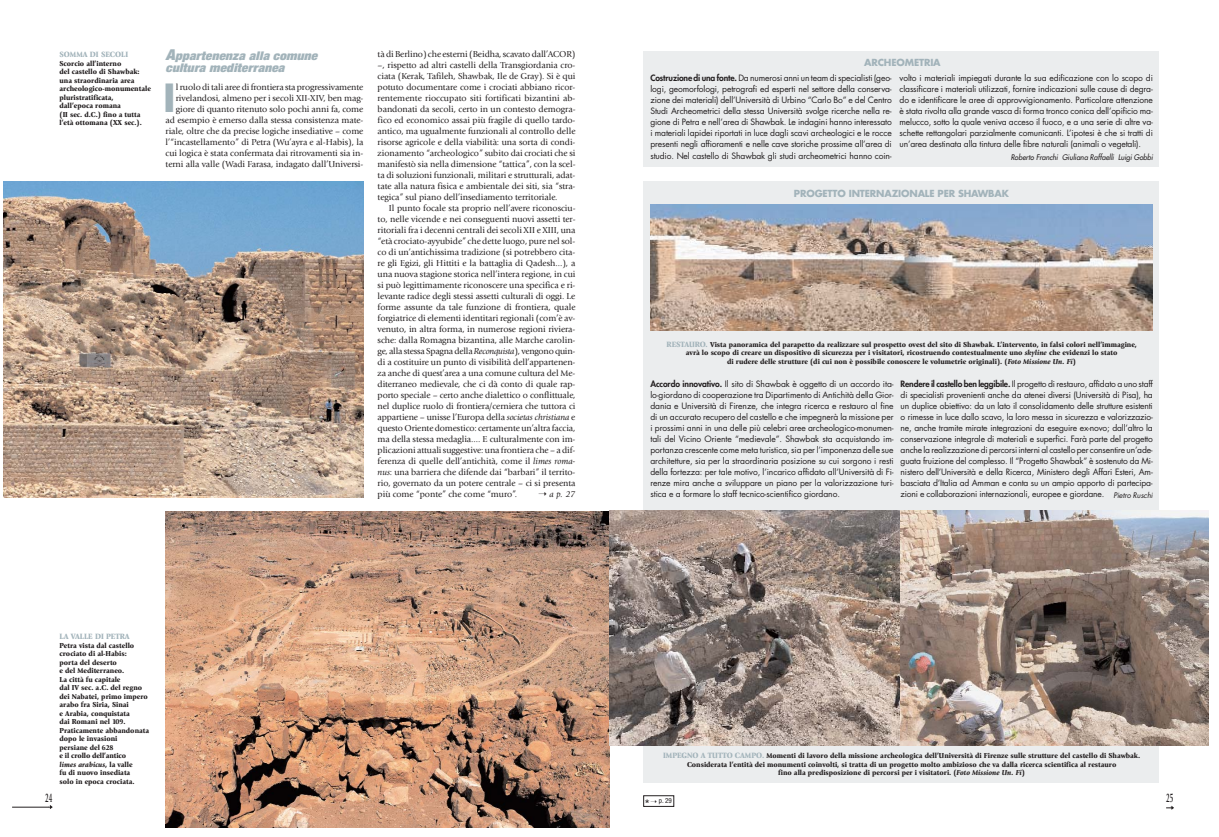
<style>
.page{position:relative;width:1219px;height:837px;background:#fff}
.page>*{position:absolute;margin:0;border:0;box-sizing:border-box;transform-origin:0 0}
.t1{font:800 39.9px "Helvetica Neue";color:#a2b3ba}
.t2{font:700 13px "Giovanni";color:#231f20;scale:.5 1}
.t3{font:italic 900 expanded 12px/12px "Helvetica Neue";color:#a2b3ba;scale:1.1 1}
.t4{font:700 9.5px "Futura";letter-spacing:-.015em;color:#a2b3ba}
.t5{font:9px/11px "Giovanni";letter-spacing:-.005em;color:#231f20;text-align:justify}
.t6{font:italic 9px "Giovanni";color:#231f20}
.t7{font:8.5px/11px "Futura";letter-spacing:-.02em;color:#231f20;text-align:justify}
.t8{font:900 8px "Giovanni";color:#a2b3ba;scale:.95 1}
.t9{font:900 7.5px/8.5px "Giovanni";color:#231f20;text-align:center;scale:.95 1}
.t10{font:italic 7.5px "Futura";color:#231f20;scale:.95 1}
.t11{font:condensed 7px "Helvetica Neue";color:#231f20}
.s1{font-size:15px}
.s2{font-style:italic}
.s3{font-weight:800}
.s4{font-size:8px;color:#a2b3ba}
.s5{font-size:12px}
</style>
<div class="page">
<svg style="left:1166px;top:805px;width:8px;height:4px"></svg>
<hr style="left:12px;top:806px;width:40px;height:1px;background:#231f20">
<img style="left:166px;top:511px;width:443px;height:316px">
<div style="left:643px;top:52px;width:516px;height:115px;background:#ebedee"></div>
<div style="left:643px;top:181px;width:516px;height:601px;background:#ebedee"></div>
<img style="left:650px;top:204px;width:503px;height:126px">
<img style="left:610px;top:510px;width:598px;height:235px">
<img style="left:4px;top:181px;width:359px;height:316px">
<div style="left:643px;top:795px;width:31px;height:11px;border:1px solid #231f20"></div>
<h3 class="t3" style="left:166px;top:51px;width:142px"><span class="s1">A</span>ppartenenza alla comune cultura mediterranea</h3>
<h1 class="t1" style="left:163px;top:83px;width:14px">I</h1>
<p class="t5" style="left:378px;top:49px;width:199px">tà di Berlino) che esterni (Beidha, scavato dall’ACOR) –, rispetto ad altri castelli della Transgiordania cro&shy;ciata (Kerak, Tafileh, Shawbak, Ile de Gray). Si è qui potuto documentare come i crociati abbiano ricor&shy;rentemente rioccupato siti fortificati bizantini ab&shy;bandonati da secoli, certo in un contesto demogra&shy;fico ed economico assai più fragile di quello tardo&shy;antico, ma ugualmente funzionali al controllo delle risorse agricole e della viabilità: una sorta di condi&shy;zionamento “archeologico” subito dai crociati che si manifestò sia nella dimensione “tattica”, con la scel&shy;ta di soluzioni funzionali, militari e strutturali, adat&shy;tate alla natura fisica e ambientale dei siti, sia “stra&shy;tegica” sul piano dell’insediamento territoriale.</p>
<p class="t5" style="left:378px;top:203px;width:199px;text-indent:11px">Il punto focale sta proprio nell’avere riconosciu&shy;to, nelle vicende e nei conseguenti nuovi assetti ter&shy;ritoriali fra i decenni centrali dei secoli XII e XIII, una “età crociato-ayyubide” che dette luogo, pure nel sol&shy;co di un’antichissima tradizione (si potrebbero cita&shy;re gli Egizi, gli Hittiti e la battaglia di Qadesh...), a una nuova stagione storica nell’intera regione, in cui si può legittimamente riconoscere una specifica e ri&shy;levante radice degli stessi assetti culturali di oggi. Le forme assunte da tale funzione di frontiera, quale forgiatrice di elementi identitari regionali (com’è av&shy;venuto, in altra forma, in numerose regioni riviera&shy;sche: dalla Romagna bizantina, alle Marche carolin&shy;ge, alla stessa Spagna della <span class="s2">Reconquista</span>), vengono quin&shy;di a costituire un punto di visibilità dell’appartenen&shy;za anche di quest’area a una comune cultura del Me&shy;diterraneo medievale, che ci dà conto di quale rap&shy;porto speciale – certo anche dialettico o conflittuale, nel duplice ruolo di frontiera/cerniera che tuttora ci appartiene – unisse l’Europa della <span class="s2">societas christiana</span> e questo Oriente domestico: certamente un’altra faccia, ma della stessa medaglia.... E culturalmente con im&shy;plicazioni attuali suggestive: una frontiera che – a dif&shy;ferenza di quelle dell’antichità, come il <span class="s2">limes roma&shy;nus</span>: una barriera che difende dai “barbari” il territo&shy;rio, governato da un potere centrale – ci si presenta più come “ponte” che come “muro”.</p>
<p class="t8" style="left:60px;top:52px;width:74px">SOMMA DI SECOLI</p>
<p class="t9" style="left:60px;top:60px;width:98px;text-align:left">Scorcio all’interno<br>del castello di Shawbak: una straordinaria area archeologico-monumentale pluristratificata,<br>dall’epoca romana<br>(II sec. d.C.) fino a tutta l’età ottomana (XX sec.).</p>
<p class="t4" style="left:864px;top:58px;width:78px">ARCHEOMETRIA</p>
<p class="t7" style="left:650px;top:73px;width:243px"><span class="s3">Costruzione di una fonte.</span> Da numerosi anni un team di specialisti (geo&shy;logi, geomorfologi, petrografi ed esperti nel settore della conserva&shy;zione dei materiali) dell’Università di Urbino “Carlo Bo” e del Centro Studi Archeometrici della stessa Università svolge ricerche nella re&shy;gione di Petra e nell’area di Shawbak. Le indagini hanno interessato i materiali lapidei riportati in luce dagli scavi archeologici e le rocce presenti negli affioramenti e nelle cave storiche prossime all’area di studio. Nel castello di Shawbak gli studi archeometrici hanno coin-</p>
<p class="t7" style="left:899px;top:73px;width:255px">volto i materiali impiegati durante la sua edificazione con lo scopo di classificare i materiali utilizzati, fornire indicazioni sulle cause di degra&shy;do e identificare le aree di approvvigionamento. Particolare attenzione è stata rivolta alla grande vasca di forma tronco conica dell’opificio ma&shy;melucco, sotto la quale veniva acceso il fuoco, e a una serie di altre va&shy;schette rettangolari parzialmente comunicanti. L’ipotesi è che si tratti di un’area destinata alla tintura delle fibre naturali (animali o vegetali).</p>
<p class="t5" style="left:166px;top:82px;width:199px;text-align:right">l ruolo di tali aree di frontiera sta progressivamente rivelandosi, almeno per i secoli XII-XIV, ben mag&shy;giore di quanto ritenuto solo pochi anni fa, come ad esempio è emerso dalla stessa consistenza mate&shy;riale, oltre che da precise logiche insediative – come l’“incastellamento” di Petra (Wu’ayra e al-Habis), la cui logica è stata confermata dai ritrovamenti sia in&shy;terni alla valle (Wadi Farasa, indagato dall’Universi-</p>
<p class="t10" style="left:1011px;top:153px;width:152px">Roberto Franchi Giuliana Raffaelli Luigi Gobbi</p>
<p class="t4" style="left:794px;top:189px;width:217px">PROGETTO INTERNAZIONALE PER SHAWBAK</p>
<p class="t9" style="left:666px;top:340px;width:497px"><span class="s4">RESTAURO.</span> Vista panoramica del parapetto da realizzare sul prospetto ovest del sito di Shawbak. L’intervento, in falsi colori nell’immagine, avrà lo scopo di creare un dispositivo di sicurezza per i visitatori, ricostruendo contestualmente uno <span class="s2">skyline</span> che evidenzi lo stato<br>di rudere delle strutture (di cui non è possibile conoscere le volumetrie originali). (<span class="s2">Foto Missione Un. Fi</span>)</p>
<p class="t7" style="left:901px;top:378px;width:255px;text-align:left"><span class="s3">Rendere il castello ben leggibile.</span> Il progetto di restauro, affidato a uno staff di specialisti provenienti anche da atenei diversi (Università di Pisa), ha un duplice obiettivo: da un lato il consolidamento delle strutture esistenti o rimesse in luce dallo scavo, la loro messa in sicurezza e valorizzazio&shy;ne, anche tramite mirate integrazioni da eseguire ex-novo; dall’altro la conservazione integrale di materiali e superfici. Farà parte del progetto anche la realizzazione di percorsi interni al castello per consentire un’ade&shy;guata fruizione del complesso. Il “Progetto Shawbak” è sostenuto da Mi&shy;nistero dell’Università e della Ricerca, Ministero degli Affari Esteri, Am&shy;basciata d’Italia ad Amman e conta su un ampio apporto di partecipa&shy;zioni e collaborazioni internazionali, europee e giordane. <sub>Pietro</sub> <sub>Ruschi</sub></p>
<p class="t7" style="left:650px;top:378px;width:245px"><span class="s3">Accordo innovativo.</span> Il sito di Shawbak è oggetto di un accordo ita&shy;lo-giordano di cooperazione tra Dipartimento di Antichità della Gior&shy;dania e Università di Firenze, che integra ricerca e restauro al fine di un accurato recupero del castello e che impegnerà la missione per i prossimi anni in una delle più celebri aree archeologico-monumen&shy;tali del Vicino Oriente “medievale”. Shawbak sta acquistando im&shy;portanza crescente come meta turistica, sia per l’imponenza delle sue architetture, sia per la straordinaria posizione su cui sorgono i resti della fortezza: per tale motivo, l’incarico affidato all’Università di Fi&shy;renze mira anche a sviluppare un piano per la valorizzazione turi&shy;stica e a formare lo staff tecnico-scientifico giordano.</p>
<p class="t6" style="left:539px;top:490px;width:38px">➝ a p. 27</p>
<p class="t8" style="left:60px;top:633px;width:75px">LA VALLE DI PETRA</p>
<p class="t9" style="left:60px;top:641px;width:96px;text-align:left">Petra vista dal castello crociato di al-Habis:<br>porta del deserto<br>e del Mediterraneo.<br>La città fu capitale<br>dal IV sec. a.C. del regno dei Nabatei, primo impero arabo fra Siria, Sinai<br>e Arabia, conquistata<br>dai Romani nel 109.<br>Praticamente abbandonata dopo le invasioni<br>persiane del 628<br>e il crollo dell’antico<br><span class="s2">limes arabicus</span>, la valle<br>fu di nuovo insediata<br>solo in epoca crociata.</p>
<p class="t9" style="left:663px;top:751px;width:504px"><span class="s4">IMPEGNO A TUTTO CAMPO.</span> Momenti di lavoro della missione archeologica dell’Università di Firenze sulle strutture del castello di Shawbak.<br>Considerata l’entità dei monumenti coinvolti, si tratta di un progetto molto ambizioso che va dalla ricerca scientifica al restauro<br>fino alla predisposizione di percorsi per i visitatori. (<span class="s2">Foto Missione Un. Fi</span>)</p>
<h2 class="t2" style="left:45px;top:792px;width:16px">24</h2>
<h2 class="t2" style="left:1166px;top:792px;width:16px">25</h2>
<p class="t11" style="left:645px;top:798px;width:28px"><span class="s5">*</span>➝ p. 29</p>
</div>
